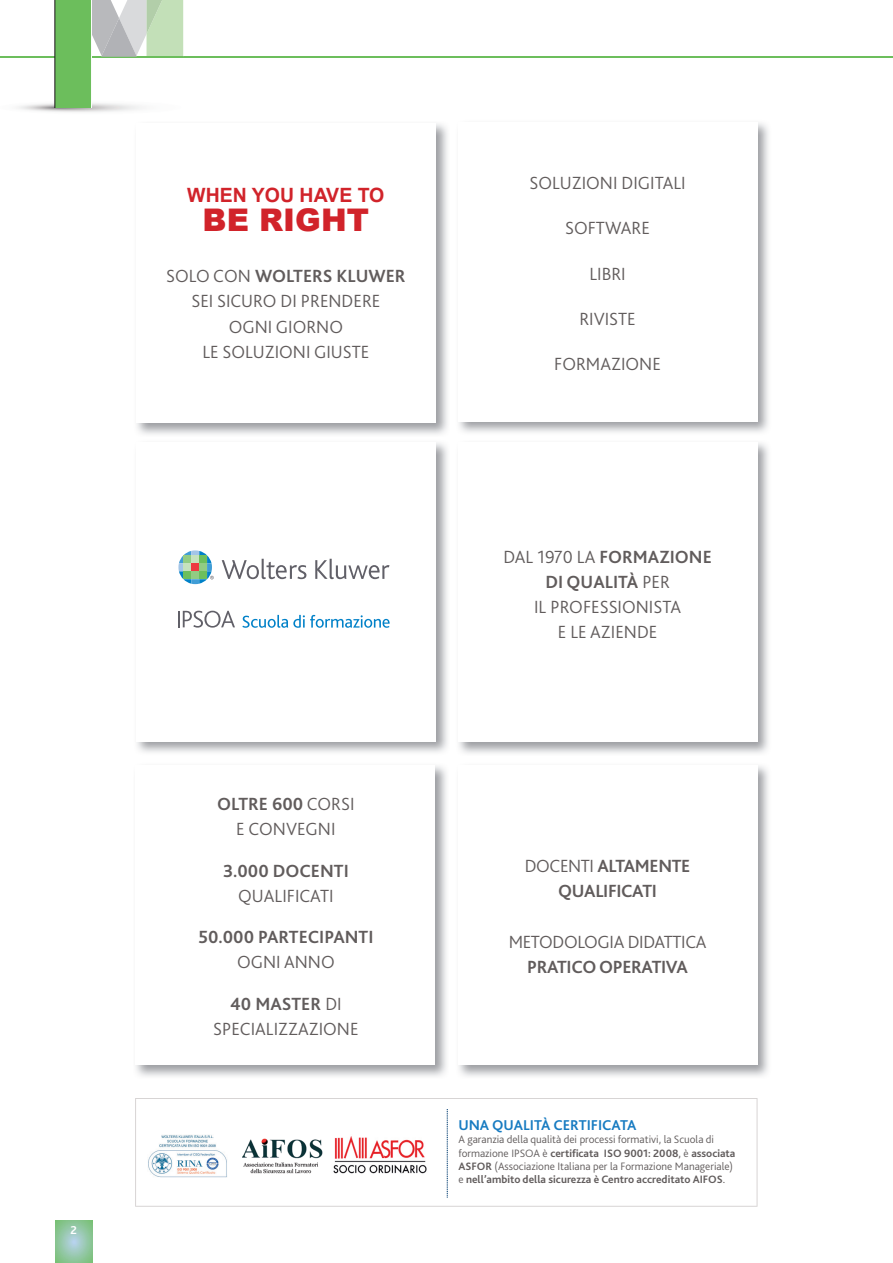
<style>
.page{position:relative;width:893px;height:1263px;background:#fff}
.page>*{position:absolute;margin:0;border:0;box-sizing:border-box;transform-origin:0 0}
.t1{font:900 31.2px "Arial";color:#d1232a}
.t2{font:700 19.65px "Arial";color:#d1232a}
.t3{font:300 18.45px/25.2px "Bliss 2";color:#615c5c;text-align:center}
.t4{font:700 18.45px/25.2px "Bliss 2";letter-spacing:-.02em;color:#615c5c;text-align:center}
.t5{font:700 18.45px "Bliss 2";color:#615c5c}
.t6{font:300 18.45px "Bliss 2";letter-spacing:-.02em;color:#615c5c}
.t7{font:700 14.85px "Bliss 2";color:#177bc1}
.t8{font:700 12px "Bliss 2";color:#fff}
.t9{font:300 11.25px/13.4px "Bliss 2";color:#615c5c}
.s1{font-weight:700}
.s2{font-weight:300}
.s3{font-weight:400}
</style>
<div class="page">
<svg style="left:55px;top:1220px;width:37px;height:42px;background:#92c7a5"></svg>
<svg style="left:55px;top:1262px;width:37px;height:1px"></svg>
<hr style="left:0;top:57px;width:893px;height:1px;background:#6cbe5c">
<img style="left:18px;top:99px;width:124px;height:13px">
<div style="left:55px;top:0;width:36px;height:107px;background:#6cbe5c"></div>
<hr style="left:55px;top:0;width:1px;height:107px;background:#231f20">
<svg style="left:91px;top:0;width:92px;height:58px;background:#c4d2c1"></svg>
<img style="left:137px;top:124px;width:311px;height:311px">
<div style="left:136px;top:123px;width:299px;height:299px;background:#fff"></div>
<img style="left:137px;top:443px;width:311px;height:310px">
<div style="left:136px;top:442px;width:299px;height:299px;background:#fff"></div>
<img style="left:459px;top:123px;width:310px;height:310px">
<div style="left:458px;top:122px;width:299px;height:299px;background:#fff"></div>
<img style="left:459px;top:443px;width:310px;height:311px">
<div style="left:458px;top:443px;width:299px;height:298px;background:#fff"></div>
<img style="left:459px;top:766px;width:310px;height:311px">
<div style="left:458px;top:765px;width:299px;height:299px;background:#fff"></div>
<svg style="left:135px;top:1098px;width:622px;height:109px"></svg>
<img style="left:136px;top:766px;width:311px;height:311px">
<div style="left:136px;top:765px;width:299px;height:299px;background:#fff"></div>
<svg style="left:222px;top:559px;width:84px;height:20px"></svg>
<svg style="left:315px;top:559px;width:75px;height:20px"></svg>
<svg style="left:178px;top:550px;width:36px;height:34px"></svg>
<svg style="left:178px;top:611px;width:57px;height:17px"></svg>
<svg style="left:242px;top:615px;width:148px;height:13px"></svg>
<img style="left:242px;top:1138px;width:80px;height:35px">
<img style="left:331px;top:1135px;width:98px;height:42px">
<img style="left:147px;top:1134px;width:80px;height:44px">
<svg style="left:447px;top:1109px;width:1px;height:89px"></svg>
<p class="t8" style="left:70px;top:1222px;width:8px">2</p>
<p class="t2" style="left:187px;top:182px;width:199px">WHEN YOU HAVE TO</p>
<h1 class="t1" style="left:203px;top:198px;width:168px">BE RIGHT</h1>
<p class="t3" style="left:166px;top:263px;width:241px">SOLO CON <span class="s1">WOLTERS KLUWER<br></span>SEI SICURO DI PRENDERE<br>OGNI GIORNO<br>LE SOLUZIONI GIUSTE</p>
<p class="t3" style="left:529px;top:170px;width:158px">SOLUZIONI DIGITALI</p>
<p class="t3" style="left:565px;top:215px;width:86px">SOFTWARE</p>
<p class="t3" style="left:589px;top:260px;width:38px">LIBRI</p>
<p class="t3" style="left:579px;top:306px;width:58px">RIVISTE</p>
<p class="t3" style="left:554px;top:351px;width:108px">FORMAZIONE</p>
<p class="t3" style="left:217px;top:791px;width:139px"><span class="s1">OLTRE 600</span> CORSI<br>E CONVEGNI</p>
<p class="t5" style="left:223px;top:859px;width:127px">3.000 DOCENTI</p>
<p class="t3" style="left:238px;top:883px;width:97px">QUALIFICATI</p>
<p class="t5" style="left:198px;top:925px;width:177px">50.000 PARTECIPANTI</p>
<p class="t3" style="left:237px;top:949px;width:99px">OGNI ANNO</p>
<p class="t3" style="left:213px;top:990px;width:147px"><span class="s1">40 MASTER</span> DI<br>SPECIALIZZAZIONE</p>
<p class="t3" style="left:503px;top:543px;width:210px">DAL 1970 LA <span class="s1">FORMAZIONE<br>DI QUALITÀ</span> PER<br>IL PROFESSIONISTA<br>E LE AZIENDE</p>
<p class="t4" style="left:525px;top:853px;width:167px"><span class="s2">DOCENTI</span> ALTAMENTE<br>QUALIFICATI</p>
<p class="t6" style="left:509px;top:930px;width:199px">METODOLOGIA DIDATTICA</p>
<p class="t4" style="left:527px;top:954px;width:162px">PRATICO OPERATIVA</p>
<p class="t7" style="left:458px;top:1115px;width:180px">UNA QUALITÀ CERTIFICATA</p>
<p class="t9" style="left:458px;top:1132px;width:279px">A garanzia della qualità dei processi formativi, la Scuola di formazione IPSOA è <span class="s1">certificata ISO 9001: 2008</span><span class="s3">,</span> è <span class="s1">associata ASFOR</span> (Associazione Italiana per la Formazione Manageriale) e <span class="s1">nell’ambito della sicurezza è Centro accreditato AIFOS</span><span class="s3">.</span></p>
</div>
